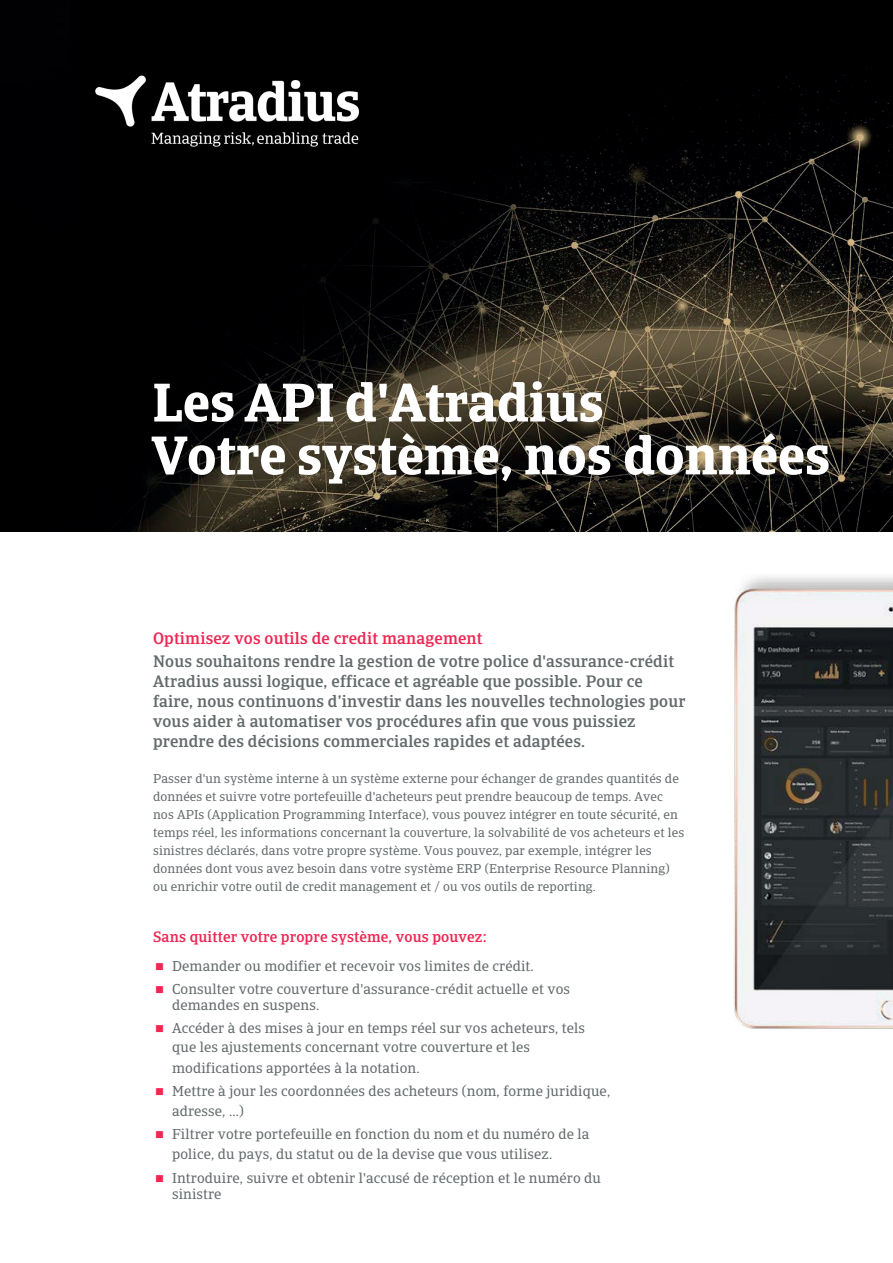
<style>
.page{position:relative;width:893px;height:1263px;background:#fff}
.page>*{position:absolute;margin:0;border:0;box-sizing:border-box;transform-origin:0 0}
.t1{font:700 54px/52.8px "Catalana";color:#fff}
.t2{font:500 16.5px/20px "Catalana";letter-spacing:.01em;color:#646a6c}
.t3{font:500 16.5px "Catalana";letter-spacing:.01em;color:#ee2753}
.t4{font:500 15px "Catalana";letter-spacing:.01em;color:#ee2753}
.t5{font:14.25px/20px "Catalana";letter-spacing:.01em;color:#646a6c}
.t6{font:12.75px/18px "Catalana";letter-spacing:.01em;color:#646a6c}
.s1{color:#ee2753}
</style>
<div class="page">
<img style="left:734px;top:576px;width:159px;height:453px">
<img style="left:0;top:0;width:893px;height:531px">
<img style="left:65px;top:45px;width:324px;height:129px">
<h1 class="t1" style="left:152px;top:377px;width:680px">Les API d'Atradius<br>Votre système, nos données</h1>
<p class="t3" style="left:153px;top:629px;width:331px">Optimisez vos outils de credit management</p>
<p class="t2" style="left:153px;top:652px;width:534px">Nous souhaitons rendre la gestion de votre police d'assurance-crédit Atradius aussi logique, efficace et agréable que possible. Pour ce faire, nous continuons d’investir dans les nouvelles technologies pour vous aider à automatiser vos procédures afin que vous puissiez prendre des décisions commerciales rapides et adaptées.</p>
<p class="t6" style="left:153px;top:769px;width:533px">Passer d'un système interne à un système externe pour échanger de grandes quantités de données et suivre votre portefeuille d'acheteurs peut prendre beaucoup de temps. Avec nos APIs (Application Programming Interface), vous pouvez intégrer en toute sécurité, en temps réel, les informations concernant la couverture, la solvabilité de vos acheteurs et les sinistres déclarés, dans votre propre système. Vous pouvez, par exemple, intégrer les données dont vous avez besoin dans votre système ERP (Enterprise Resource Planning) ou enrichir votre outil de credit management et / ou vos outils de reporting.</p>
<p class="t4" style="left:153px;top:927px;width:335px">Sans quitter votre propre système, vous pouvez:</p>
<p class="t5" style="left:155px;top:956px;width:380px"><span class="s1">■</span> Demander ou modifier et recevoir vos limites de crédit.</p>
<p class="t5" style="left:172px;top:981px;width:399px;line-height:16px;text-indent:-17px"><span class="s1">■</span> Consulter votre couverture d'assurance-crédit actuelle et vos demandes en suspens.</p>
<p class="t5" style="left:172px;top:1018px;width:414px;text-indent:-17px"><span class="s1">■</span> Accéder à des mises à jour en temps réel sur vos acheteurs, tels que les ajustements concernant votre couverture et les modifications apportées à la notation.</p>
<p class="t5" style="left:172px;top:1081px;width:440px;text-indent:-17px"><span class="s1">■</span> Mettre à jour les coordonnées des acheteurs (nom, forme juridique, adresse, ...)</p>
<p class="t5" style="left:172px;top:1124px;width:419px;text-indent:-17px"><span class="s1">■</span> Filtrer votre portefeuille en fonction du nom et du numéro de la police, du pays, du statut ou de la devise que vous utilisez.</p>
<p class="t5" style="left:172px;top:1170px;width:430px;line-height:16.5px;text-indent:-17px"><span class="s1">■</span> Introduire, suivre et obtenir l'accusé de réception et le numéro du sinistre</p>
</div>
